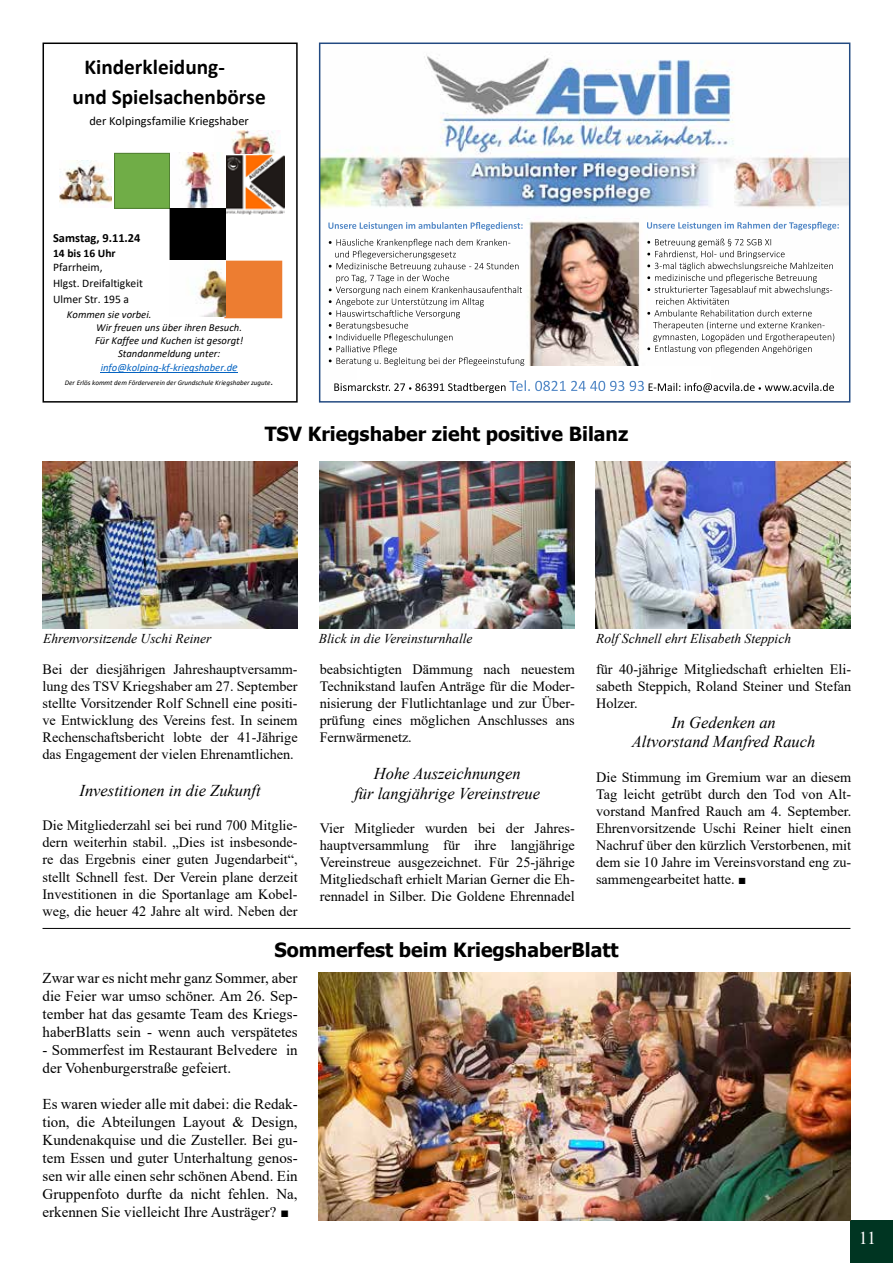
<style>
.page{position:relative;width:893px;height:1263px;background:#fff}
.page>*{position:absolute;margin:0;border:0;box-sizing:border-box;transform-origin:0 0}
.t1{font:700 21.3px/30px "Calibri";color:#000}
.t2{font:700 19.5px "Tahoma";color:#000}
.t3{font:18px "Times New Roman";color:#fff}
.t4{font:italic 16.5px/19.8px "Times New Roman";color:#000;text-align:center}
.t5{font:15px/18px "Times New Roman";color:#000;text-align:justify}
.t6{font:14.25px/17.1px "Times New Roman";color:#000;text-align:justify}
.t7{font:italic 13.5px "Times New Roman";color:#000}
.t8{font:12.45px "Calibri";color:#000}
.t9{font:700 12.45px "Calibri";color:#000}
.t10{font:11.55px/16.2px "Calibri";color:#000}
.t11{font:700 11.55px "Calibri";color:#000}
.t12{font:italic 10.65px "Calibri";color:#000}
.t13{font:italic 10.65px "Calibri";color:#0563c1}
.t14{font:italic 7.05px "Calibri";color:#000}
.s1{font-size:11.55px}
.s2{font-size:10.65px}
.s3{font-size:13.5px}
.s4{font-size:14.25px}
</style>
<div class="page">
<div style="left:850px;top:1221px;width:43px;height:42px;background:#003522"></div>
<img style="left:322px;top:56px;width:525px;height:153px">
<img style="left:328px;top:217px;width:511px;height:175px">
<img style="left:357px;top:366px;width:354px;height:27px">
<div style="left:319px;top:43px;width:531px;height:360px;border:2px solid #234a81"></div>
<img style="left:231px;top:131px;width:45px;height:24px">
<hr style="left:101px;top:373px;width:137px;height:1px;background:#0563c1">
<img style="left:225px;top:155px;width:60px;height:60px">
<div style="left:115px;top:153px;width:55px;height:55px;background:#70ad47"></div>
<div style="left:114px;top:153px;width:56px;height:56px;border:1px solid #507e32"></div>
<div style="left:170px;top:208px;width:55px;height:56px;background:#000"></div>
<div style="left:225px;top:261px;width:57px;height:57px;background:#ed7d31"></div>
<div style="left:225px;top:261px;width:57px;height:57px;border:1px solid #ed7d31"></div>
<img style="left:170px;top:261px;width:55px;height:56px">
<img style="left:185px;top:153px;width:29px;height:54px">
<img style="left:60px;top:160px;width:51px;height:44px">
<div style="left:43px;top:43px;width:255px;height:360px;border:2px solid #000"></div>
<img style="left:319px;top:973px;width:531px;height:248px">
<hr style="left:43px;top:928px;width:807px;height:1px;background:#000">
<img style="left:43px;top:461px;width:255px;height:167px">
<img style="left:320px;top:461px;width:255px;height:167px">
<img style="left:596px;top:461px;width:255px;height:167px">
<h1 class="t1" style="left:73px;top:52px;width:195px;text-indent:12px">Kinderkleidung-<br>und Spielsachenbörse</h1>
<p class="t8" style="left:89px;top:113px;width:161px">der Kolpingsfamilie Kriegshaber</p>
<p class="t9" style="left:53px;top:229px;width:89px">Samstag, 9.11.24</p>
<p class="t11" style="left:53px;top:245px;width:64px">14 bis 16 Uhr</p>
<p class="t10" style="left:53px;top:258px;width:91px">Pfarrheim,<br>Hlgst. Dreifaltigkeit<br>Ulmer Str. 195 a</p>
<p class="t12" style="left:67px;top:308px;width:86px">Kommen sie vorbei.</p>
<p class="t12" style="left:96px;top:321px;width:147px">Wir freuen uns über ihren Besuch.</p>
<p class="t12" style="left:95px;top:334px;width:150px">Für Kaffee und Kuchen ist gesorgt!</p>
<p class="t12" style="left:118px;top:347px;width:104px">Standanmeldung unter:</p>
<p class="t13" style="left:101px;top:360px;width:139px">info@kolping-kf-kriegshaber.d<span class="s1">e</span></p>
<p class="t14" style="left:65px;top:377px;width:210px">Der Erlös kommt dem Förderverein der Grundschule Kriegshaber zugute<span class="s2">.</span></p>
<h2 class="t2" style="left:265px;top:420px;width:365px">TSV Kriegshaber zieht positive Bilanz</h2>
<p class="t7" style="left:43px;top:629px;width:170px">Ehrenvorsitzende Uschi Reiner</p>
<p class="t7" style="left:319px;top:629px;width:155px">Blick in die Vereinsturnhalle</p>
<p class="t7" style="left:596px;top:629px;width:196px">Rolf Schnell ehrt Elisabeth Steppich</p>
<p class="t6" style="left:43px;top:660px;width:257px">Bei der diesjährigen Jahreshauptversamm&shy;lung des TSV Kriegshaber am 27. September stellte Vorsitzender Rolf Schnell eine positi&shy;ve Entwicklung des Vereins fest. In seinem Rechenschaftsbericht lobte der 41-Jährige das Engagement der vielen Ehrenamtlichen.</p>
<p class="t4" style="left:80px;top:780px;width:183px">Investitionen in die Zukunft</p>
<p class="t6" style="left:43px;top:816px;width:257px">Die Mitgliederzahl sei bei rund 700 Mitglie&shy;dern weiterhin stabil. „Dies ist insbesonde&shy;re das Ergebnis einer guten Jugendarbeit“, stellt Schnell fest. Der Verein plane derzeit Investitionen in die Sportanlage am Kobel&shy;weg, die heuer 42 Jahre alt wird. Neben der</p>
<p class="t6" style="left:320px;top:660px;width:257px">beabsichtigten Dämmung nach neuestem Technikstand laufen Anträge für die Moder&shy;nisierung der Flutlichtanlage und zur Über&shy;prüfung eines möglichen Anschlusses ans Fernwärmenetz.</p>
<p class="t4" style="left:354px;top:763px;width:187px">Hohe Auszeichnungen<br>für langjährige Vereinstreue</p>
<p class="t6" style="left:320px;top:819px;width:257px">Vier Mitglieder wurden bei der Jahres&shy;hauptversammlung für ihre langjährige Vereinstreue ausgezeichnet. Für 25-jährige Mitgliedschaft erhielt Marian Gerner die Eh&shy;rennadel in Silber. Die Goldene Ehrennadel</p>
<p class="t6" style="left:596px;top:660px;width:257px">für 40-jährige Mitgliedschaft erhielten Eli&shy;sabeth Steppich, Roland Steiner und Stefan Holzer.</p>
<p class="t4" style="left:632px;top:712px;width:185px">In Gedenken an<br>Altvorstand Manfred Rauch</p>
<p class="t6" style="left:596px;top:768px;width:257px">Die Stimmung im Gremium war an diesem Tag leicht getrübt durch den Tod von Alt&shy;vorstand Manfred Rauch am 4. September.<br>Ehrenvorsitzende Uschi Reiner hielt einen Nachruf über den kürzlich Verstorbenen, mit dem sie 10 Jahre im Vereinsvorstand eng zu&shy;sammengearbeitet hatte. <span class="s3">■</span></p>
<h2 class="t2" style="left:274px;top:936px;width:346px">Sommerfest beim KriegshaberBlatt</h2>
<p class="t5" style="left:43px;top:969px;width:257px">Zwar war es nicht mehr ganz Sommer, aber die Feier war umso schöner. Am 26. Sep&shy;tember hat das gesamte Team des Kriegs&shy;haberBlatts sein - wenn auch verspätetes</p>
<p class="t5" style="left:43px;top:1041px;width:257px">- Sommerfest im Restaurant Belvedere in der Vohenburgerstraße gefeiert.</p>
<p class="t5" style="left:43px;top:1095px;width:257px">Es waren wieder alle mit dabei: die Redak&shy;tion, die Abteilungen Layout &amp; Design, Kundenakquise und die Zusteller. Bei gu&shy;tem Essen und guter Unterhaltung genos&shy;sen wir alle einen sehr schönen Abend. Ein Gruppenfoto durfte da nicht fehlen. Na, erkennen Sie vielleicht Ihre Austräger? <span class="s4">■</span></p>
<p class="t3" style="left:859px;top:1225px;width:19px">11</p>
</div>
